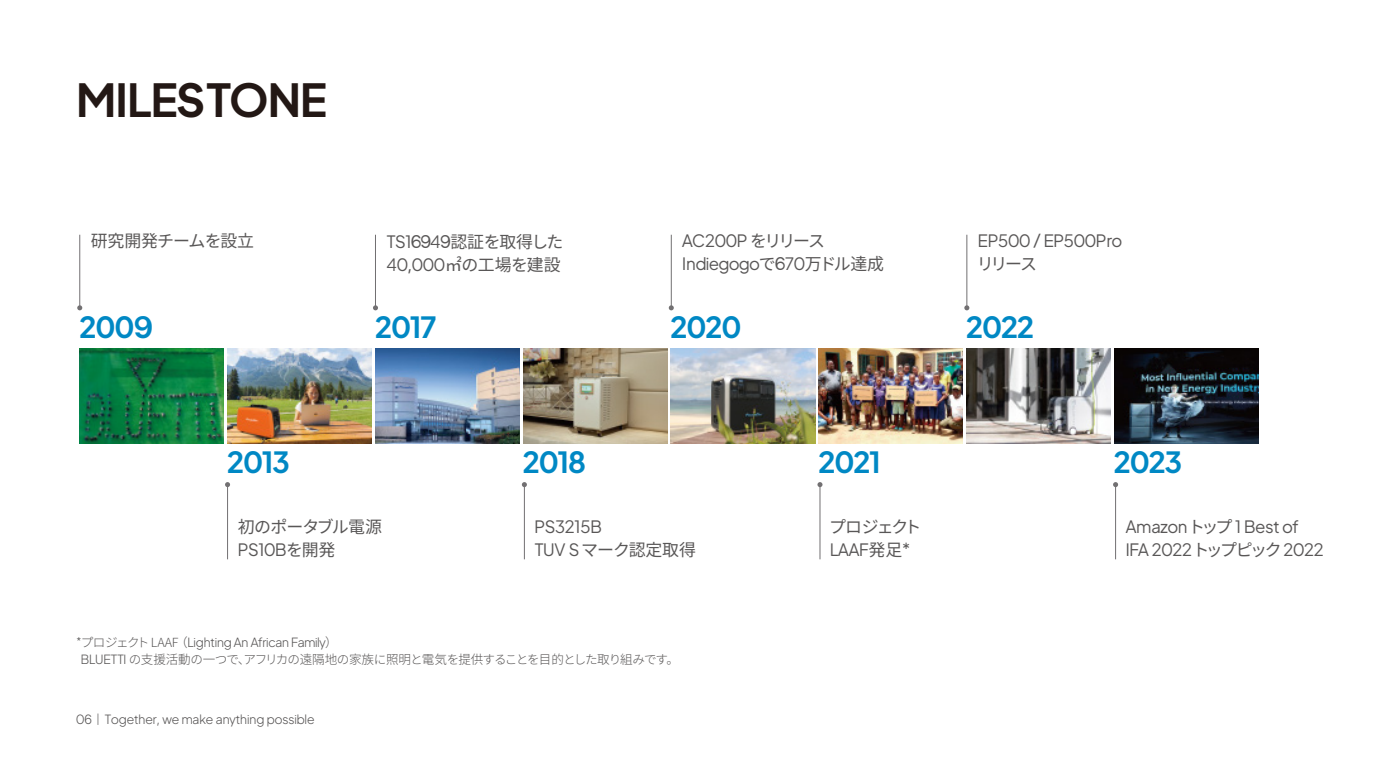
<style>
.page{position:relative;width:1375px;height:780px;background:#fff}
.page>*{position:absolute;margin:0;border:0;box-sizing:border-box;transform-origin:0 0}
.t1{font:700 45.32px "BLUETTI1.0";color:#231815}
.t2{font:700 29.05px "BLUETTI1.0";letter-spacing:-.005em;color:#0088c4}
.t3{font:16.97px/22.9px "BLUETTI1.0";letter-spacing:-.01em;color:#595757}
.t4{font:16.97px "Noto Sans JP";letter-spacing:-.045em;color:#595757}
.t5{font:300 12.6px "BLUETTI1.0";color:#595757}
.t6{font:300 12.6px "Noto Sans JP";letter-spacing:-.04em;color:#595757}
.s1{font-family:"Noto Sans JP"}
.s2{font-family:"BLUETTI1.0"}
.s3{font-family:"Source Han Sans CN"}
</style>
<div class="page">
<img style="left:375px;top:349px;width:144px;height:94px">
<img style="left:227px;top:349px;width:145px;height:94px">
<img style="left:80px;top:349px;width:144px;height:94px">
<img style="left:523px;top:349px;width:144px;height:94px">
<img style="left:671px;top:349px;width:144px;height:94px">
<img style="left:818px;top:349px;width:144px;height:94px">
<img style="left:966px;top:349px;width:144px;height:94px">
<img style="left:1114px;top:349px;width:144px;height:94px">
<hr style="left:79px;top:235px;width:1px;height:73px;background:#727072">
<svg style="left:77px;top:305px;width:5px;height:5px"></svg>
<hr style="left:375px;top:235px;width:1px;height:73px;background:#727072">
<svg style="left:373px;top:305px;width:5px;height:5px"></svg>
<hr style="left:671px;top:235px;width:1px;height:73px;background:#727072">
<svg style="left:668px;top:305px;width:5px;height:5px"></svg>
<hr style="left:966px;top:235px;width:1px;height:73px;background:#727072">
<svg style="left:964px;top:305px;width:5px;height:5px"></svg>
<hr style="left:227px;top:484px;width:1px;height:75px;background:#727072">
<svg style="left:225px;top:482px;width:5px;height:5px"></svg>
<hr style="left:524px;top:484px;width:1px;height:75px;background:#727072">
<svg style="left:522px;top:482px;width:5px;height:5px"></svg>
<hr style="left:819px;top:484px;width:1px;height:75px;background:#727072">
<svg style="left:817px;top:482px;width:5px;height:5px"></svg>
<hr style="left:1115px;top:484px;width:1px;height:75px;background:#727072">
<svg style="left:1113px;top:482px;width:4px;height:5px"></svg>
<h1 class="t1" style="left:76px;top:62px;width:251px">MILESTONE</h1>
<p class="t4" style="left:91px;top:231px;width:165px">研究開発チームを設立</p>
<p class="t3" style="left:386px;top:229px;width:178px">TS16949<span class="s1">認証を取得した</span></p>
<p class="t4" style="left:386px;top:255px;width:176px"><span class="s2">40,000</span>㎡の工場を建設</p>
<p class="t3" style="left:682px;top:228px;width:203px">AC200P <span class="s1">をリリース<br></span>Indiegogo<span class="s1">で</span>670<span class="s1">万ドル達成</span></p>
<p class="t3" style="left:977px;top:228px;width:146px">EP500 / EP500Pro</p>
<p class="t4" style="left:976px;top:254px;width:62px">リリース</p>
<h2 class="t2" style="left:80px;top:303px;width:74px">2009</h2>
<h2 class="t2" style="left:375px;top:303px;width:62px">2017</h2>
<h2 class="t2" style="left:670px;top:303px;width:72px">2020</h2>
<h2 class="t2" style="left:966px;top:303px;width:69px">2022</h2>
<h2 class="t2" style="left:227px;top:438px;width:63px">2013</h2>
<h2 class="t2" style="left:523px;top:438px;width:64px">2018</h2>
<h2 class="t2" style="left:818px;top:438px;width:63px">2021</h2>
<h2 class="t2" style="left:1114px;top:438px;width:69px">2023</h2>
<p class="t4" style="left:238px;top:517px;width:146px">初のポータブル電源</p>
<p class="t3" style="left:238px;top:537px;width:99px">PS10B<span class="s1">を開発</span></p>
<p class="t3" style="left:534px;top:514px;width:69px">PS3215B</p>
<p class="t4" style="left:534px;top:540px;width:163px"><span class="s2">TUV S</span> マーク認定取得</p>
<p class="t5" style="left:76px;top:632px;width:270px"><span class="s1">*プロジェクト LAAF （</span>Lighting An African Family<span class="s1">）　</span></p>
<p class="t6" style="left:81px;top:652px;width:599px"><span class="s2">BLUETTI</span> の支援活動の一つで、アフリカの遠隔地の家族に照明と電気を提供することを目的とした取り組みです。</p>
<p class="t5" style="left:76px;top:709px;width:240px">06<span class="s3">丨</span>Together, we make anything possible</p>
<p class="t4" style="left:829px;top:517px;width:94px">プロジェクト</p>
<p class="t3" style="left:830px;top:537px;width:82px">LAAF<span class="s1">発足</span>*</p>
<p class="t3" style="left:1125px;top:514px;width:199px">Amazon <span class="s1">トップ</span> 1 Best of<br>IFA 2022 <span class="s1">トップピック</span> 2022</p>
</div>
